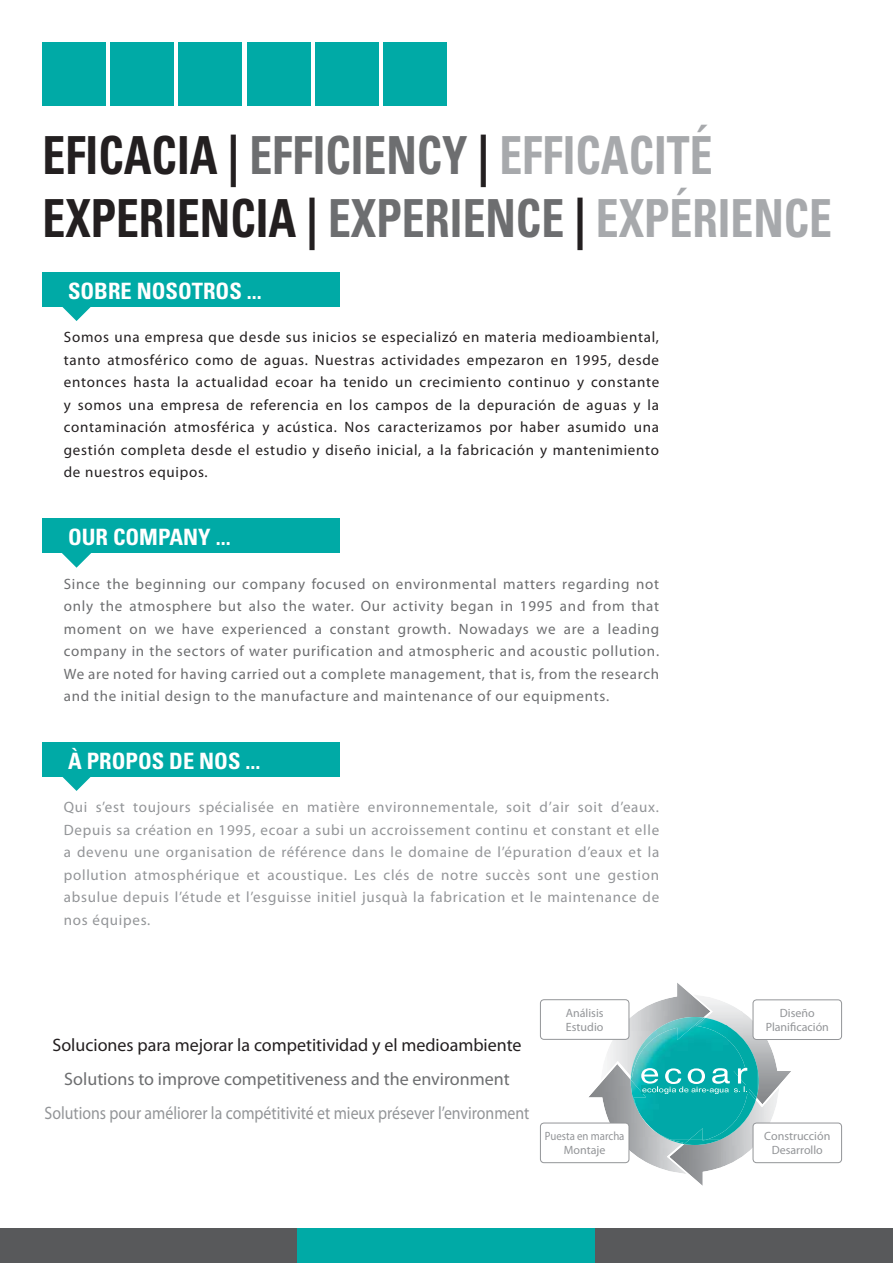
<style>
.page{position:relative;width:893px;height:1263px;background:#fff}
.page>*{position:absolute;margin:0;border:0;box-sizing:border-box;transform-origin:0 0}
.t1{font:700 condensed 52.5px/63px "Univers";color:#231f20;scale:.87 1}
.t2{font:700 condensed 22.5px "Univers";color:#fff}
.t3{font:18px "Myriad Pro";color:#939598;scale:.88 1}
.t4{font:18px "Myriad Pro";color:#231f20}
.t5{font:18px "Myriad Pro";color:#6d6e70}
.t6{font:15px/22.5px "Myriad Pro";letter-spacing:.05em;color:#231f20;text-align:justify}
.t7{font:15px/22.5px "Myriad Pro";letter-spacing:.05em;color:#6d6e70;text-align:justify}
.t8{font:15px/22.5px "Myriad Pro";letter-spacing:.05em;color:#939598;text-align:justify}
.t9{font:12px/14.4px "Myriad Pro";color:#939598;text-align:center}
.t10{font:12px/14.4px "Myriad Pro";color:#939598;text-align:center;scale:.9 1}
.s1{color:#6d6e70}
.s2{color:#a7a9ac}
</style>
<div class="page">
<div style="left:0;top:1229px;width:893px;height:34px;background:#58595b"></div>
<div style="left:298px;top:1229px;width:297px;height:34px;background:#00aaa6"></div>
<div style="left:43px;top:43px;width:63px;height:63px;background:#00aaa6"></div>
<div style="left:111px;top:43px;width:63px;height:63px;background:#00aaa6"></div>
<div style="left:179px;top:43px;width:63px;height:63px;background:#00aaa6"></div>
<div style="left:247px;top:43px;width:63px;height:63px;background:#00aaa6"></div>
<div style="left:315px;top:43px;width:63px;height:63px;background:#00aaa6"></div>
<div style="left:383px;top:43px;width:63px;height:63px;background:#00aaa6"></div>
<img style="left:630px;top:996px;width:47px;height:35px">
<img style="left:603px;top:1031px;width:28px;height:50px">
<img style="left:742px;top:1012px;width:35px;height:59px">
<img style="left:693px;top:995px;width:49px;height:22px">
<img style="left:721px;top:1099px;width:44px;height:68px">
<img style="left:764px;top:1087px;width:15px;height:35px">
<img style="left:703px;top:1140px;width:18px;height:32px">
<img style="left:602px;top:1097px;width:29px;height:3px">
<img style="left:603px;top:1100px;width:28px;height:37px">
<img style="left:616px;top:1137px;width:71px;height:37px">
<img style="left:669px;top:1140px;width:51px;height:5px">
<svg style="left:758px;top:1070px;width:1px;height:21px"></svg>
<img style="left:631px;top:1017px;width:121px;height:123px">
<img style="left:631px;top:1017px;width:72px;height:60px">
<img style="left:727px;top:1025px;width:31px;height:72px">
<img style="left:696px;top:1018px;width:31px;height:22px">
<img style="left:689px;top:1091px;width:67px;height:49px">
<img style="left:631px;top:1079px;width:41px;height:61px">
<div style="left:641px;top:1085px;width:107px;height:9px;background:#00aaa6"></div>
<svg style="left:641px;top:1068px;width:106px;height:26px"></svg>
<div style="left:43px;top:272px;width:297px;height:34px;background:#00aaa6"></div>
<div style="left:43px;top:519px;width:297px;height:34px;background:#00aaa6"></div>
<div style="left:43px;top:742px;width:297px;height:34px;background:#00aaa6"></div>
<svg style="left:60px;top:306px;width:34px;height:15px"></svg>
<svg style="left:62px;top:553px;width:29px;height:15px"></svg>
<svg style="left:60px;top:776px;width:34px;height:15px"></svg>
<svg style="left:752px;top:1122px;width:90px;height:41px"></svg>
<svg style="left:752px;top:999px;width:90px;height:41px"></svg>
<svg style="left:540px;top:999px;width:90px;height:41px"></svg>
<svg style="left:540px;top:1122px;width:90px;height:41px"></svg>
<h1 class="t1" style="left:43px;top:129px;width:909px">EFICACIA | <span class="s1">EFFICIENCY</span> | <span class="s2">EFFICACITÉ<br></span>EXPERIENCIA | <span class="s1">EXPERIENCE</span> | <span class="s2">EXPÉRIENCE</span></h1>
<h2 class="t2" style="left:68px;top:282px;width:195px">SOBRE NOSOTROS ...</h2>
<p class="t6" style="left:64px;top:327px;width:597px">Somos una empresa que desde sus inicios se especializó en materia medioambiental, tanto atmosférico como de aguas. Nuestras actividades empezaron en 1995, desde entonces hasta la actualidad ecoar ha tenido un crecimiento continuo y constante y somos una empresa de referencia en los campos de la depuración de aguas y la contaminación atmosférica y acústica. Nos caracterizamos por haber asumido una gestión completa desde el estudio y diseño inicial, a la fabricación y mantenimiento de nuestros equipos.</p>
<h2 class="t2" style="left:68px;top:529px;width:164px">OUR COMPANY ...</h2>
<p class="t7" style="left:64px;top:573px;width:597px">Since the beginning our company focused on environmental matters regarding not only the atmosphere but also the water. Our activity began in 1995 and from that moment on we have experienced a constant growth. Nowadays we are a leading company in the sectors of water purification and atmospheric and acoustic pollution.<br>We are noted for having carried out a complete management, that is, from the research and the initial design to the manufacture and maintenance of our equipments.</p>
<h2 class="t2" style="left:68px;top:752px;width:194px">À PROPOS DE NOS ...</h2>
<p class="t8" style="left:64px;top:797px;width:597px">Qui s’est toujours spécialisée en matière environnementale, soit d’air soit d’eaux.<br>Depuis sa création en 1995, ecoar a subi un accroissement continu et constant et elle a devenu une organisation de référence dans le domaine de l’épuration d’eaux et la pollution atmosphérique et acoustique. Les clés de notre succès sont une gestion absulue depuis l’étude et l’esguisse initiel jusquà la fabrication et le maintenance de nos équipes.</p>
<p class="t4" style="left:52px;top:1038px;width:471px">Soluciones para mejorar la competitividad y el medioambiente</p>
<p class="t5" style="left:64px;top:1072px;width:447px">Solutions to improve competitiveness and the environment</p>
<p class="t3" style="left:44px;top:1106px;width:553px">Solutions pour améliorer la compétitivité et mieux présever l’environment</p>
<p class="t9" style="left:566px;top:1006px;width:39px;text-align:left">Análisis<br>Estudio</p>
<p class="t10" style="left:545px;top:1129px;width:90px">Puesta en marcha<br>Montaje</p>
<p class="t9" style="left:766px;top:1006px;width:65px">Diseño<br>Planificación</p>
<p class="t9" style="left:764px;top:1129px;width:68px">Construcción<br>Desarrollo</p>
</div>
